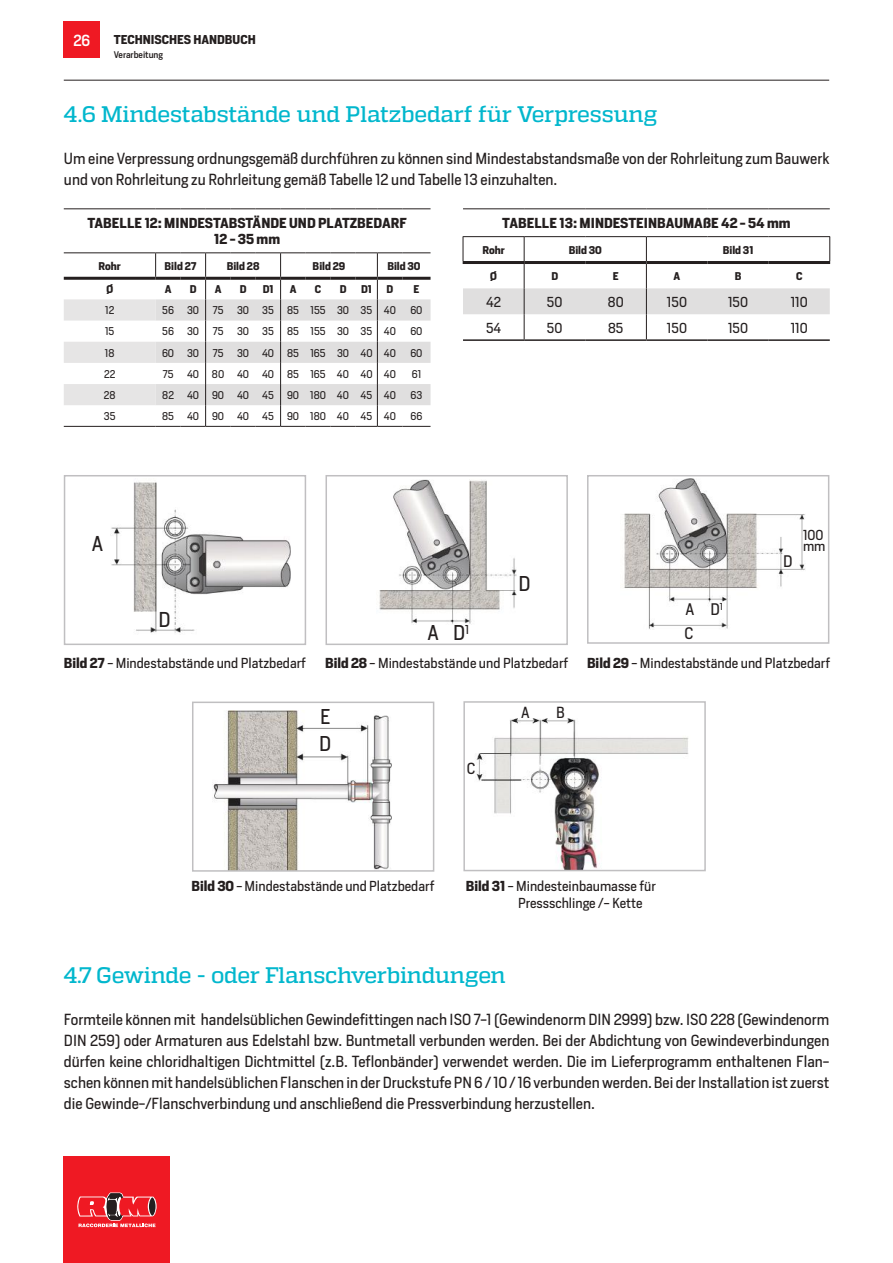
<style>
.page{position:relative;width:893px;height:1263px;background:#fff}
.page>*{position:absolute;margin:0;border:0;box-sizing:border-box;transform-origin:0 0}
.t1{font:500 22.5px "Quadon";letter-spacing:-.015em;color:#02b7cd}
.t2{font:20.1px "Heron Sans";color:#241f1f}
.t3{font:19.95px/27.2px "Heron Sans";color:#241f1f}
.t4{font:15.6px "Heron Sans";color:#241f1f}
.t5{font:15px/21px "Heron Sans";color:#241f1f}
.t6{font:500 15px "Heron Sans";color:#fff}
.t7{font:13.5px/16.2px "Heron Sans";color:#241f1f}
.t8{font:700 13.5px/16.2px "Heron Sans";color:#241f1f;text-align:center}
.t9{font:700 12px "Heron Sans";color:#241f1f}
.t10{font:10.5px "Heron Sans";color:#241f1f}
.t11{font:700 10.5px "Heron Sans";color:#241f1f}
.t12{font:500 9px "Heron Sans";color:#241f1f}
.s1{font-weight:700}
</style>
<div class="page">
<hr style="left:64px;top:80px;width:765px;height:1px;background:#241f1f">
<div style="left:64px;top:1157px;width:106px;height:106px;background:#ef1923"></div>
<svg style="left:77px;top:1192px;width:80px;height:35px"></svg>
<div style="left:64px;top:22px;width:36px;height:36px;background:#ef1923"></div>
<hr style="left:64px;top:208px;width:92px;height:1px;background:#241f1f">
<svg style="left:156px;top:208px;width:275px;height:1px"></svg>
<svg style="left:64px;top:252px;width:367px;height:175px"></svg>
<hr style="left:64px;top:277px;width:92px;height:3px;background:#241f1f">
<hr style="left:156px;top:277px;width:25px;height:3px;background:#241f1f">
<hr style="left:181px;top:277px;width:25px;height:3px;background:#241f1f">
<hr style="left:206px;top:277px;width:25px;height:3px;background:#241f1f">
<hr style="left:231px;top:277px;width:25px;height:3px;background:#241f1f">
<hr style="left:256px;top:277px;width:25px;height:3px;background:#241f1f">
<hr style="left:281px;top:277px;width:25px;height:3px;background:#241f1f">
<hr style="left:306px;top:277px;width:25px;height:3px;background:#241f1f">
<hr style="left:331px;top:277px;width:25px;height:3px;background:#241f1f">
<hr style="left:356px;top:277px;width:21px;height:3px;background:#241f1f">
<hr style="left:377px;top:277px;width:25px;height:3px;background:#241f1f">
<hr style="left:402px;top:277px;width:29px;height:3px;background:#241f1f">
<img style="left:111px;top:482px;width:180px;height:151px">
<div style="left:64px;top:475px;width:242px;height:170px;border:2px solid #c0bfc1"></div>
<img style="left:379px;top:479px;width:137px;height:145px">
<div style="left:325px;top:475px;width:243px;height:170px;border:2px solid #c0bfc1"></div>
<img style="left:623px;top:478px;width:182px;height:151px">
<div style="left:587px;top:475px;width:242px;height:169px;border:2px solid #c0bfc1"></div>
<img style="left:212px;top:711px;width:179px;height:158px">
<div style="left:192px;top:701px;width:242px;height:171px;border:2px solid #c0bfc1"></div>
<img style="left:476px;top:718px;width:213px;height:150px">
<div style="left:463px;top:701px;width:243px;height:170px;border:2px solid #c0bfc1"></div>
<hr style="left:463px;top:339px;width:61px;height:2px;background:#241f1f">
<hr style="left:524px;top:339px;width:61px;height:2px;background:#241f1f">
<hr style="left:585px;top:339px;width:61px;height:2px;background:#241f1f">
<hr style="left:646px;top:339px;width:61px;height:2px;background:#241f1f">
<hr style="left:707px;top:339px;width:62px;height:2px;background:#241f1f">
<hr style="left:769px;top:339px;width:61px;height:2px;background:#241f1f">
<hr style="left:463px;top:208px;width:61px;height:1px;background:#241f1f">
<hr style="left:524px;top:208px;width:61px;height:1px;background:#241f1f">
<hr style="left:585px;top:208px;width:61px;height:1px;background:#241f1f">
<hr style="left:646px;top:208px;width:61px;height:1px;background:#241f1f">
<hr style="left:707px;top:208px;width:62px;height:1px;background:#241f1f">
<hr style="left:769px;top:208px;width:61px;height:1px;background:#241f1f">
<hr style="left:463px;top:236px;width:61px;height:1px;background:#241f1f">
<hr style="left:524px;top:236px;width:61px;height:1px;background:#241f1f">
<hr style="left:585px;top:236px;width:61px;height:1px;background:#241f1f">
<hr style="left:646px;top:236px;width:61px;height:1px;background:#241f1f">
<hr style="left:707px;top:236px;width:62px;height:1px;background:#241f1f">
<hr style="left:769px;top:236px;width:61px;height:1px;background:#241f1f">
<svg style="left:463px;top:237px;width:367px;height:102px"></svg>
<p class="t6" style="left:73px;top:31px;width:18px">26</p>
<p class="t9" style="left:114px;top:31px;width:144px">TECHNISCHES HANDBUCH</p>
<p class="t12" style="left:114px;top:49px;width:51px">Verarbeitung</p>
<h1 class="t1" style="left:64px;top:101px;width:595px">4.6 Mindestabstände und Platzbedarf für Verpressung</h1>
<p class="t5" style="left:64px;top:148px;width:767px">Um eine Verpressung ordnungsgemäß durchführen zu können sind Mindestabstandsmaße von der Rohrleitung zum Bauwerk und von Rohrleitung zu Rohrleitung gemäß Tabelle 12 und Tabelle 13 einzuhalten.</p>
<p class="t8" style="left:87px;top:215px;width:321px">TABELLE 12: MINDESTABSTÄNDE UND PLATZBEDARF<br>12 - 35 mm</p>
<p class="t11" style="left:99px;top:259px;width:24px">Rohr</p>
<p class="t11" style="left:165px;top:259px;width:33px">Bild 27</p>
<p class="t11" style="left:227px;top:259px;width:34px">Bild 28</p>
<p class="t11" style="left:313px;top:259px;width:34px">Bild 29</p>
<p class="t11" style="left:387px;top:259px;width:35px">Bild 30</p>
<p class="t11" style="left:106px;top:282px;width:8px">Ø</p>
<p class="t11" style="left:165px;top:282px;width:8px">A</p>
<p class="t11" style="left:190px;top:282px;width:8px">D</p>
<p class="t11" style="left:215px;top:282px;width:8px">A</p>
<p class="t11" style="left:240px;top:282px;width:8px">D</p>
<p class="t11" style="left:263px;top:282px;width:12px">D1</p>
<p class="t11" style="left:290px;top:282px;width:8px">A</p>
<p class="t11" style="left:315px;top:282px;width:8px">C</p>
<p class="t11" style="left:340px;top:282px;width:8px">D</p>
<p class="t11" style="left:361px;top:282px;width:12px">D1</p>
<p class="t11" style="left:386px;top:282px;width:8px">D</p>
<p class="t11" style="left:413px;top:282px;width:8px">E</p>
<p class="t10" style="left:105px;top:304px;width:11px">12</p>
<p class="t10" style="left:162px;top:304px;width:38px">56 30</p>
<p class="t10" style="left:213px;top:304px;width:12px">75</p>
<p class="t10" style="left:237px;top:304px;width:38px">30 35</p>
<p class="t10" style="left:287px;top:304px;width:110px">85 155 30 35 40</p>
<p class="t10" style="left:410px;top:304px;width:14px">60</p>
<p class="t10" style="left:105px;top:325px;width:11px">15</p>
<p class="t10" style="left:162px;top:325px;width:38px">56 30</p>
<p class="t10" style="left:213px;top:325px;width:12px">75</p>
<p class="t10" style="left:237px;top:325px;width:38px">30 35</p>
<p class="t10" style="left:287px;top:325px;width:110px">85 155 30 35 40</p>
<p class="t10" style="left:410px;top:325px;width:14px">60</p>
<p class="t10" style="left:105px;top:346px;width:11px">18</p>
<p class="t10" style="left:162px;top:346px;width:39px">60 30</p>
<p class="t10" style="left:213px;top:346px;width:12px">75</p>
<p class="t10" style="left:237px;top:346px;width:160px">30 40 85 165 30 40 40</p>
<p class="t10" style="left:410px;top:346px;width:14px">60</p>
<p class="t10" style="left:104px;top:367px;width:13px">22</p>
<p class="t10" style="left:163px;top:367px;width:12px">75</p>
<p class="t10" style="left:187px;top:367px;width:210px">40 80 40 40 85 165 40 40 40</p>
<p class="t10" style="left:412px;top:367px;width:11px">61</p>
<p class="t10" style="left:104px;top:388px;width:13px">28</p>
<p class="t10" style="left:162px;top:388px;width:235px">82 40 90 40 45 90 180 40 45 40</p>
<p class="t10" style="left:411px;top:388px;width:13px">63</p>
<p class="t10" style="left:104px;top:409px;width:13px">35</p>
<p class="t10" style="left:162px;top:409px;width:235px">85 40 90 40 45 90 180 40 45 40</p>
<p class="t10" style="left:410px;top:409px;width:13px">66</p>
<p class="t8" style="left:502px;top:215px;width:290px">TABELLE 13: MINDESTEINBAUMAßE 42 - 54 mm</p>
<p class="t11" style="left:482px;top:243px;width:24px">Rohr</p>
<p class="t11" style="left:569px;top:243px;width:35px">Bild 30</p>
<p class="t11" style="left:723px;top:243px;width:32px">Bild 31</p>
<p class="t11" style="left:490px;top:269px;width:8px">Ø</p>
<p class="t11" style="left:551px;top:269px;width:8px">D</p>
<p class="t11" style="left:613px;top:269px;width:8px">E</p>
<p class="t11" style="left:674px;top:269px;width:8px">A</p>
<p class="t11" style="left:735px;top:269px;width:8px">B</p>
<p class="t11" style="left:796px;top:269px;width:8px">C</p>
<p class="t7" style="left:486px;top:293px;width:16px">42</p>
<p class="t7" style="left:547px;top:293px;width:17px">50</p>
<p class="t7" style="left:608px;top:293px;width:17px">80</p>
<p class="t7" style="left:667px;top:293px;width:22px">150</p>
<p class="t7" style="left:728px;top:293px;width:22px">150</p>
<p class="t7" style="left:791px;top:293px;width:19px">110</p>
<p class="t7" style="left:486px;top:319px;width:17px">54</p>
<p class="t7" style="left:547px;top:319px;width:17px">50</p>
<p class="t7" style="left:608px;top:319px;width:17px">85</p>
<p class="t7" style="left:667px;top:319px;width:22px">150</p>
<p class="t7" style="left:728px;top:319px;width:22px">150</p>
<p class="t7" style="left:791px;top:319px;width:19px">110</p>
<h2 class="t2" style="left:92px;top:530px;width:13px">A</h2>
<h2 class="t2" style="left:159px;top:607px;width:14px">D</h2>
<h3 class="t3" style="left:428px;top:618px;width:43px">A D<sup>1</sup></h3>
<h3 class="t3" style="left:519px;top:570px;width:14px">D</h3>
<p class="t4" style="left:685px;top:599px;width:39px">A D<sup>1</sup></p>
<p class="t4" style="left:685px;top:624px;width:11px">C</p>
<p class="t4" style="left:783px;top:552px;width:11px">D</p>
<p class="t7" style="left:803px;top:530px;width:24px;line-height:10.5px">100 mm</p>
<p class="t7" style="left:64px;top:655px;width:244px"><span class="s1">Bild 27</span> - Mindestabstände und Platzbedarf</p>
<p class="t7" style="left:325px;top:655px;width:245px"><span class="s1">Bild 28</span> - Mindestabstände und Platzbedarf</p>
<h3 class="t3" style="left:319px;top:703px;width:14px">E<br>D</h3>
<p class="t5" style="left:521px;top:702px;width:10px">A</p>
<p class="t5" style="left:556px;top:702px;width:10px">B</p>
<p class="t5" style="left:467px;top:758px;width:10px">C</p>
<p class="t7" style="left:587px;top:655px;width:245px"><span class="s1">Bild 29</span> - Mindestabstände und Platzbedarf</p>
<p class="t7" style="left:192px;top:878px;width:244px"><span class="s1">Bild 30</span> - Mindestabstände und Platzbedarf</p>
<p class="t7" style="left:518px;top:878px;width:139px;text-indent:-52px"><span class="s1">Bild 31</span> - Mindesteinbaumasse für<br>Pressschlinge /- Kette</p>
<h1 class="t1" style="left:64px;top:962px;width:443px">4.7 Gewinde - oder Flanschverbindungen</h1>
<p class="t5" style="left:64px;top:1009px;width:767px;text-align:justify">Formteile können mit handelsüblichen Gewindefittingen nach ISO 7-1 (Gewindenorm DIN 2999) bzw. ISO 228 (Gewindenorm DIN 259) oder Armaturen aus Edelstahl bzw. Buntmetall verbunden werden. Bei der Abdichtung von Gewindeverbindungen dürfen keine chloridhaltigen Dichtmittel (z.B. Teflonbänder) verwendet werden. Die im Lieferprogramm enthaltenen Flan&shy;schen können mit handelsüblichen Flanschen in der Druckstufe PN 6 / 10 / 16 verbunden werden. Bei der Installation ist zuerst die Gewinde-/Flanschverbindung und anschließend die Pressverbindung herzustellen.</p>
</div>
